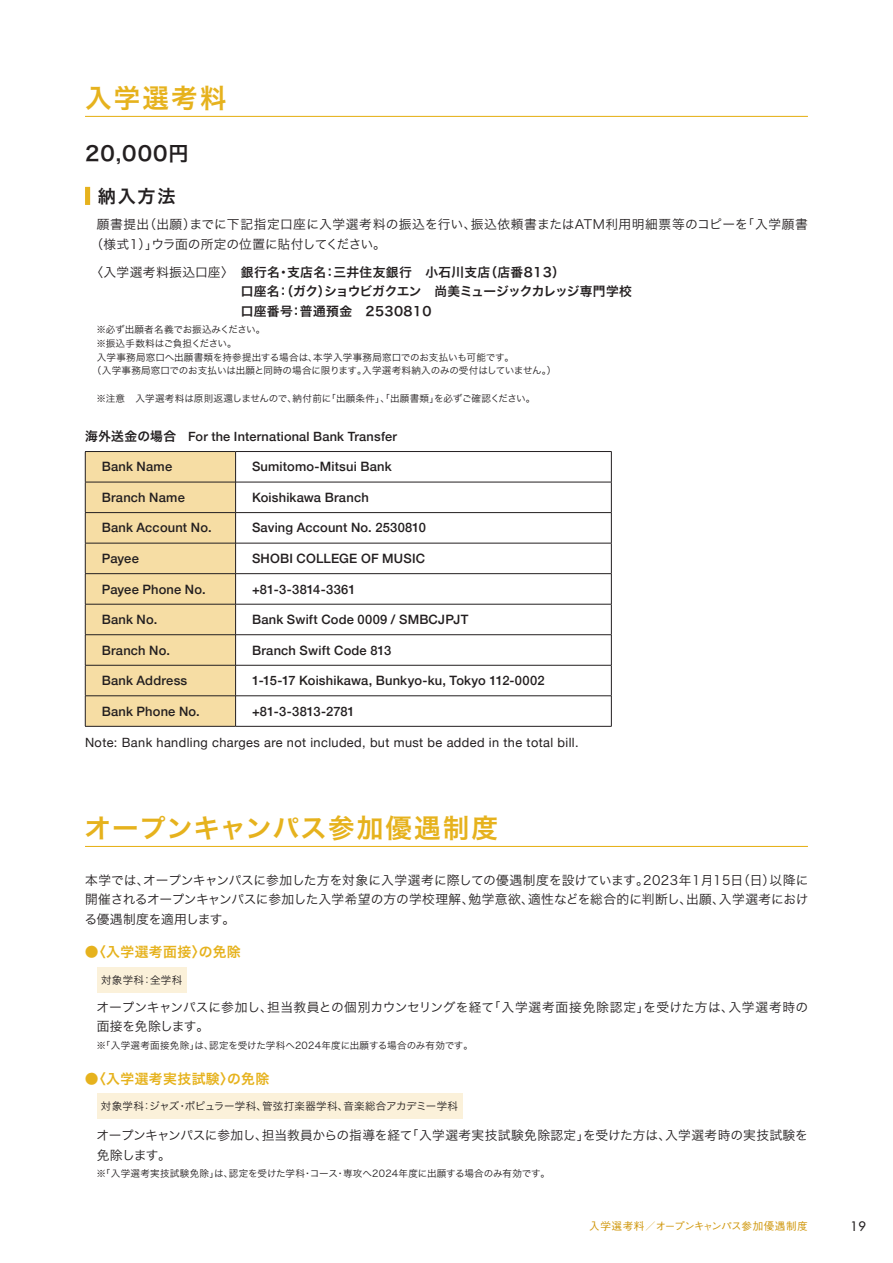
<style>
.page{position:relative;width:893px;height:1263px;background:#fff}
.page>*{position:absolute;margin:0;border:0;box-sizing:border-box;transform-origin:0 0}
.t1{font:26.55px "Hira Kaku Std N W6";letter-spacing:.035em;color:#e6b21d}
.t2{font:26.55px "Hira Kaku Std N W6";letter-spacing:.065em;color:#e6b21d}
.t3{font:20.25px "Hira Kaku Std N W6";letter-spacing:.05em;color:#231f20}
.t4{font:18px "Hira Kaku Std N W6";color:#231f20}
.t5{font:13.8px "Hira Kaku Std N W6";letter-spacing:.03em;color:#e6b21d}
.t6{font:500 12.9px "Helvetica Neue";letter-spacing:.015em;color:#231f20}
.t7{font:500 12.9px "Helvetica Neue";letter-spacing:-.005em;color:#231f20}
.t8{font:12.75px/19.6px "Hira Kaku Std N W3";letter-spacing:.01em;color:#231f20}
.t9{font:12.75px/19.6px "Hira Kaku Std N W6";letter-spacing:.03em;color:#231f20}
.t10{font:12.75px "Helvetica Neue";letter-spacing:.03em;color:#231f20}
.t11{font:500 12.75px "Helvetica Neue";letter-spacing:.015em;color:#231f20}
.t12{font:500 12.75px "Futura Std";color:#231f20}
.t13{font:500 10.65px "Gothic BBB Pr 6 N";letter-spacing:.005em;color:#d0970d}
.t14{font:10.5px "Hira Kaku Std N W3";letter-spacing:.03em;color:#231f20}
.t15{font:9.6px "Hira Kaku Std N W3";letter-spacing:.005em;color:#231f20}
.t16{font:9.6px "Hira Kaku Std N W3";letter-spacing:-.015em;color:#231f20}
.s1{font-family:"Hira Kaku Std N W3"}
.s2{font-family:"Hira Kaku Std N W6";font-weight:400}
</style>
<div class="page">
<div style="left:86px;top:452px;width:149px;height:274px;background:#f6dda4"></div>
<hr style="left:85px;top:482px;width:150px;height:1px;background:#231f20">
<hr style="left:85px;top:634px;width:150px;height:1px;background:#231f20">
<hr style="left:236px;top:482px;width:376px;height:1px;background:#231f20">
<hr style="left:236px;top:634px;width:376px;height:1px;background:#231f20">
<hr style="left:85px;top:512px;width:150px;height:1px;background:#231f20">
<hr style="left:85px;top:665px;width:150px;height:1px;background:#231f20">
<hr style="left:236px;top:512px;width:376px;height:1px;background:#231f20">
<hr style="left:236px;top:665px;width:376px;height:1px;background:#231f20">
<hr style="left:85px;top:543px;width:150px;height:1px;background:#231f20">
<hr style="left:85px;top:695px;width:150px;height:1px;background:#231f20">
<hr style="left:236px;top:543px;width:376px;height:1px;background:#231f20">
<hr style="left:236px;top:695px;width:376px;height:1px;background:#231f20">
<hr style="left:85px;top:573px;width:150px;height:1px;background:#231f20">
<hr style="left:85px;top:726px;width:151px;height:1px;background:#231f20">
<hr style="left:236px;top:573px;width:376px;height:1px;background:#231f20">
<hr style="left:236px;top:726px;width:376px;height:1px;background:#231f20">
<hr style="left:235px;top:452px;width:1px;height:30px;background:#231f20">
<hr style="left:235px;top:482px;width:1px;height:31px;background:#231f20">
<hr style="left:235px;top:513px;width:1px;height:30px;background:#231f20">
<hr style="left:235px;top:543px;width:1px;height:31px;background:#231f20">
<hr style="left:235px;top:574px;width:1px;height:30px;background:#231f20">
<hr style="left:235px;top:604px;width:1px;height:31px;background:#231f20">
<hr style="left:235px;top:635px;width:1px;height:30px;background:#231f20">
<hr style="left:235px;top:665px;width:1px;height:31px;background:#231f20">
<hr style="left:235px;top:696px;width:1px;height:30px;background:#231f20">
<hr style="left:85px;top:452px;width:1px;height:30px;background:#231f20">
<hr style="left:85px;top:604px;width:1px;height:30px;background:#231f20">
<hr style="left:611px;top:452px;width:1px;height:30px;background:#231f20">
<hr style="left:611px;top:604px;width:1px;height:30px;background:#231f20">
<hr style="left:85px;top:482px;width:1px;height:30px;background:#231f20">
<hr style="left:85px;top:635px;width:1px;height:30px;background:#231f20">
<hr style="left:611px;top:482px;width:1px;height:30px;background:#231f20">
<hr style="left:611px;top:635px;width:1px;height:30px;background:#231f20">
<hr style="left:85px;top:513px;width:1px;height:30px;background:#231f20">
<hr style="left:85px;top:665px;width:1px;height:30px;background:#231f20">
<hr style="left:611px;top:513px;width:1px;height:30px;background:#231f20">
<hr style="left:611px;top:665px;width:1px;height:30px;background:#231f20">
<hr style="left:85px;top:543px;width:1px;height:30px;background:#231f20">
<hr style="left:85px;top:696px;width:1px;height:30px;background:#231f20">
<hr style="left:611px;top:543px;width:1px;height:30px;background:#231f20">
<hr style="left:611px;top:696px;width:1px;height:30px;background:#231f20">
<hr style="left:85px;top:574px;width:1px;height:30px;background:#231f20">
<hr style="left:611px;top:574px;width:1px;height:30px;background:#231f20">
<hr style="left:85px;top:451px;width:151px;height:1px;background:#231f20">
<hr style="left:236px;top:451px;width:376px;height:1px;background:#231f20">
<hr style="left:85px;top:604px;width:151px;height:1px;background:#231f20">
<hr style="left:236px;top:604px;width:376px;height:1px;background:#231f20">
<hr style="left:85px;top:116px;width:723px;height:1px;background:#e6b21d">
<div style="left:97px;top:967px;width:90px;height:26px;background:#fbf1da"></div>
<div style="left:97px;top:1093px;width:365px;height:26px;background:#fbf1da"></div>
<hr style="left:85px;top:846px;width:723px;height:1px;background:#e6b21d">
<div style="left:85px;top:187px;width:5px;height:18px;background:#e6b21d"></div>
<h1 class="t2" style="left:85px;top:78px;width:143px">入学選考料</h1>
<h2 class="t3" style="left:85px;top:138px;width:105px">20,000円</h2>
<h3 class="t4" style="left:98px;top:182px;width:79px">納入方法</h3>
<p class="t8" style="left:90px;top:214px;width:719px;text-indent:6px">願書提出（出願）までに下記指定口座に入学選考料の振込を行い、振込依頼書またはATM利用明細票等のコピーを「入学願書（様式1）」ウラ面の所定の位置に貼付してください。</p>
<p class="t9" style="left:241px;top:262px;width:393px;text-indent:-150px"><span class="s1">〈入学選考料振込口座〉　</span>銀行名・支店名：三井住友銀行　小石川支店（店番813）<br>口座名：（ガク）ショウビガクエン　尚美ミュージックカレッジ専門学校口座番号：普通預金　2530810</p>
<p class="t15" style="left:96px;top:322px;width:171px">※必ず出願者名義でお振込みください。</p>
<p class="t16" style="left:96px;top:336px;width:142px">※振込手数料はご負担ください。</p>
<p class="t15" style="left:97px;top:350px;width:419px">入学事務局窓口へ出願書類を持参提出する場合は、本学入学事務局窓口でのお支払いも可能です。</p>
<p class="t15" style="left:92px;top:364px;width:466px">（入学事務局窓口でのお支払いは出願と同時の場合に限ります。入学選考料納入のみの受付はしていません。）</p>
<p class="t15" style="left:96px;top:391px;width:441px">※注意　入学選考料は原則返還しませんので、納付前に「出願条件」、「出願書類」を必ずご確認ください。</p>
<p class="t11" style="left:85px;top:426px;width:313px"><span class="s2">海外送金の場合</span> For the International Bank Transfer</p>
<p class="t6" style="left:102px;top:456px;width:72px">Bank Name</p>
<p class="t6" style="left:252px;top:456px;width:141px">Sumitomo-Mitsui Bank</p>
<p class="t6" style="left:102px;top:487px;width:85px">Branch Name</p>
<p class="t6" style="left:252px;top:487px;width:118px">Koishikawa Branch</p>
<p class="t6" style="left:102px;top:517px;width:111px">Bank Account No.</p>
<p class="t6" style="left:252px;top:517px;width:176px">Saving Account No. 2530810</p>
<p class="t6" style="left:102px;top:548px;width:39px">Payee</p>
<p class="t6" style="left:252px;top:548px;width:175px">SHOBI COLLEGE OF MUSIC</p>
<p class="t6" style="left:102px;top:579px;width:105px">Payee Phone No.</p>
<p class="t6" style="left:252px;top:579px;width:105px">+81-3-3814-3361</p>
<p class="t6" style="left:102px;top:609px;width:57px">Bank No.</p>
<p class="t6" style="left:252px;top:609px;width:218px">Bank Swift Code 0009 / SMBCJPJT</p>
<p class="t6" style="left:102px;top:640px;width:70px">Branch No.</p>
<p class="t6" style="left:252px;top:640px;width:141px">Branch Swift Code 813</p>
<p class="t6" style="left:102px;top:670px;width:87px">Bank Address</p>
<p class="t6" style="left:252px;top:670px;width:294px">1-15-17 Koishikawa, Bunkyo-ku, Tokyo 112-0002</p>
<p class="t6" style="left:102px;top:701px;width:100px">Bank Phone No.</p>
<p class="t7" style="left:252px;top:701px;width:104px">+81-3-3813-2781</p>
<p class="t10" style="left:85px;top:733px;width:495px">Note: Bank handling charges are not included, but must be added in the total bill.</p>
<h1 class="t1" style="left:85px;top:808px;width:415px">オープンキャンパス参加優遇制度</h1>
<p class="t8" style="left:84px;top:870px;width:726px;text-align:justify">本学では、オープンキャンパスに参加した方を対象に入学選考に際しての優遇制度を設けています。2023年1月15日（日）以降に開催されるオープンキャンパスに参加した入学希望の方の学校理解、勉学意欲、適性などを総合的に判断し、出願、入学選考における優遇制度を適用します。</p>
<p class="t5" style="left:85px;top:941px;width:157px">●〈入学選考面接〉の免除</p>
<p class="t14" style="left:101px;top:972px;width:83px">対象学科：全学科</p>
<p class="t8" style="left:96px;top:997px;width:713px">オープンキャンパスに参加し、担当教員との個別カウンセリングを経て「入学選考面接免除認定」を受けた方は、入学選考時の面接を免除します。</p>
<p class="t15" style="left:96px;top:1038px;width:378px">※「入学選考面接免除」は、認定を受けた学科へ2024年度に出願する場合のみ有効です。</p>
<p class="t5" style="left:85px;top:1068px;width:186px">●〈入学選考実技試験〉の免除</p>
<p class="t14" style="left:101px;top:1098px;width:359px">対象学科：ジャズ・ポピュラー学科、管弦打楽器学科、音楽総合アカデミー学科</p>
<p class="t8" style="left:96px;top:1125px;width:713px">オープンキャンパスに参加し、担当教員からの指導を経て「入学選考実技試験免除認定」を受けた方は、入学選考時の実技試験を免除します。</p>
<p class="t15" style="left:96px;top:1166px;width:455px">※「入学選考実技試験免除」は、認定を受けた学科・コース・専攻へ2024年度に出願する場合のみ有効です。</p>
<p class="t13" style="left:589px;top:1218px;width:220px">入学選考料／オープンキャンパス参加優遇制度</p>
<p class="t12" style="left:850px;top:1218px;width:17px">19</p>
</div>
